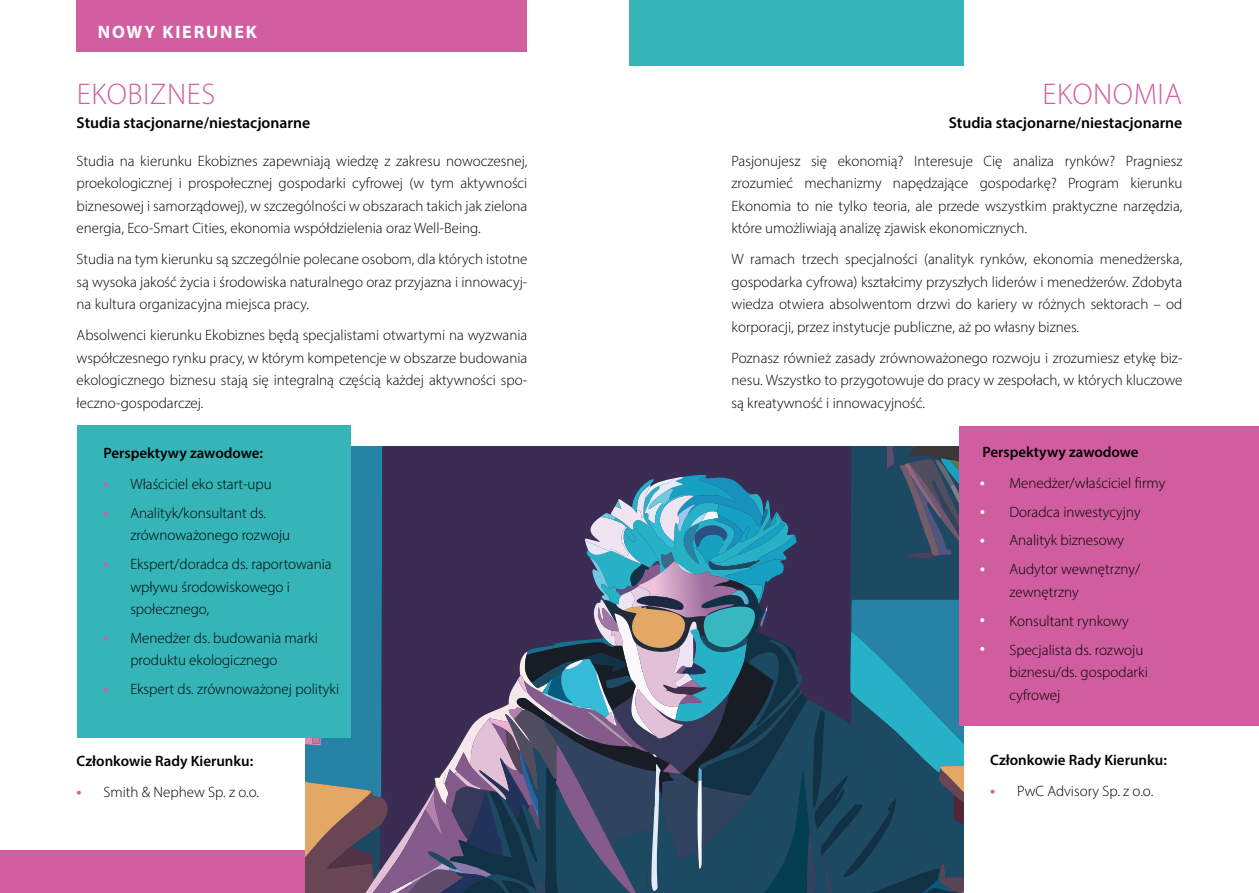
<style>
.page{position:relative;width:1259px;height:893px;background:#fff}
.page>*{position:absolute;margin:0;border:0;box-sizing:border-box;transform-origin:0 0}
.t1{font:300 30px "Myriad Pro";letter-spacing:.02em;color:#d25e9f}
.t2{font:700 18px "Myriad Pro";letter-spacing:.1em;color:#fff}
.t3{font:600 15.75px "Myriad Pro";color:#000}
.t4{font:300 15px/22.5px "Myriad Pro";color:#000;text-align:justify}
.t5{font:600 15px "Myriad Pro";color:#000}
.s1{font-weight:600;font-size:16.5px;color:#d25e9f}
</style>
<div class="page">
<div style="left:0;top:850px;width:357px;height:43px;background:#d25e9f"></div>
<div style="left:629px;top:0;width:334px;height:66px;background:#36b5b8"></div>
<svg style="left:305px;top:446px;width:658px;height:447px;background:#3e5571"></svg>
<div style="left:77px;top:425px;width:273px;height:313px;background:#36b5b8"></div>
<div style="left:959px;top:426px;width:300px;height:299px;background:#d05e9f"></div>
<div style="left:77px;top:0;width:450px;height:51px;background:#d25e9f"></div>
<svg style="left:980px;top:481px;width:4px;height:4px"></svg>
<svg style="left:980px;top:510px;width:4px;height:4px"></svg>
<svg style="left:980px;top:539px;width:4px;height:4px"></svg>
<svg style="left:980px;top:567px;width:4px;height:4px"></svg>
<svg style="left:980px;top:618px;width:4px;height:4px"></svg>
<svg style="left:980px;top:647px;width:4px;height:4px"></svg>
<p class="t2" style="left:98px;top:20px;width:161px">NOWY KIERUNEK</p>
<h1 class="t1" style="left:77px;top:76px;width:140px">EKOBIZNES</h1>
<p class="t3" style="left:77px;top:113px;width:235px">Studia stacjonarne/niestacjonarne</p>
<p class="t4" style="left:77px;top:149px;width:452px">Studia na kierunku Ekobiznes zapewniają wiedzę z zakresu nowoczesnej, proekologicznej i prospołecznej gospodarki cyfrowej (w tym aktywności biznesowej i samorządowej), w szczególności w obszarach takich jak zielona energia, Eco-Smart Cities, ekonomia współdzielenia oraz Well-Being.</p>
<p class="t4" style="left:77px;top:248px;width:452px">Studia na tym kierunku są szczególnie polecane osobom, dla których istotne są wysoka jakość życia i środowiska naturalnego oraz przyjazna i innowacyj&shy;na kultura organizacyjna miejsca pracy.</p>
<p class="t4" style="left:77px;top:324px;width:452px">Absolwenci kierunku Ekobiznes będą specjalistami otwartymi na wyzwania współczesnego rynku pracy, w którym kompetencje w obszarze budowania ekologicznego biznesu stają się integralną częścią każdej aktywności spo&shy;łeczno-gospodarczej.</p>
<p class="t5" style="left:103px;top:443px;width:161px">Perspektywy zawodowe:</p>
<p class="t4" style="left:103px;top:472px;width:170px"><span class="s1">•</span> Właściciel eko start-upu</p>
<p class="t4" style="left:130px;top:501px;width:161px;text-indent:-27px"><span class="s1">•</span> Analityk/konsultant ds. zrównoważonego rozwoju</p>
<p class="t4" style="left:130px;top:553px;width:203px;text-align:left;text-indent:-27px"><span class="s1">•</span> Ekspert/doradca ds. raportowania wpływu środowiskowego i społecznego,</p>
<p class="t4" style="left:130px;top:626px;width:189px;text-indent:-27px"><span class="s1">•</span> Menedżer ds. budowania marki produktu ekologicznego</p>
<p class="t4" style="left:103px;top:678px;width:237px"><span class="s1">•</span> Ekspert ds. zrównoważonej polityki</p>
<p class="t5" style="left:77px;top:751px;width:178px">Członkowie Rady Kierunku:</p>
<p class="t4" style="left:77px;top:781px;width:184px"><span class="s1">•</span> Smith &amp; Nephew Sp. z o.o.</p>
<h1 class="t1" style="left:1042px;top:76px;width:141px">EKONOMIA</h1>
<p class="t3" style="left:948px;top:113px;width:235px">Studia stacjonarne/niestacjonarne</p>
<p class="t4" style="left:731px;top:149px;width:452px">Pasjonujesz się ekonomią? Interesuje Cię analiza rynków? Pragniesz zrozumieć mechanizmy napędzające gospodarkę? Program kierunku Ekonomia to nie tylko teoria, ale przede wszystkim praktyczne narzędzia, które umożliwiają analizę zjawisk ekonomicznych.</p>
<p class="t4" style="left:731px;top:248px;width:452px">W ramach trzech specjalności (analityk rynków, ekonomia menedżerska, gospodarka cyfrowa) kształcimy przyszłych liderów i menedżerów. Zdobyta wiedza otwiera absolwentom drzwi do kariery w różnych sektorach – od korporacji, przez instytucje publiczne, aż po własny biznes.</p>
<p class="t4" style="left:731px;top:346px;width:452px">Poznasz również zasady zrównoważonego rozwoju i zrozumiesz etykę biz&shy;nesu. Wszystko to przygotowuje do pracy w zespołach, w których kluczowe są kreatywność i innowacyjność.</p>
<p class="t5" style="left:982px;top:442px;width:158px">Perspektywy zawodowe</p>
<p class="t4" style="left:982px;top:471px;width:184px"><span class="s1">•</span> Menedżer/właściciel firmy</p>
<p class="t4" style="left:982px;top:500px;width:160px"><span class="s1">•</span> Doradca inwestycyjny</p>
<p class="t4" style="left:982px;top:529px;width:143px"><span class="s1">•</span> Analityk biznesowy</p>
<p class="t4" style="left:1009px;top:558px;width:132px;text-indent:-27px"><span class="s1">•</span> Audytor wewnętrzny/ zewnętrzny</p>
<p class="t4" style="left:982px;top:609px;width:148px"><span class="s1">•</span> Konsultant rynkowy</p>
<p class="t4" style="left:1009px;top:638px;width:140px;text-align:left;text-indent:-27px"><span class="s1">•</span> Specjalista ds. rozwoju biznesu/ds. gospodarki cyfrowej</p>
<p class="t5" style="left:990px;top:750px;width:178px">Członkowie Rady Kierunku:</p>
<p class="t4" style="left:990px;top:780px;width:165px"><span class="s1">•</span> PwC Advisory Sp. z o.o.</p>
</div>
